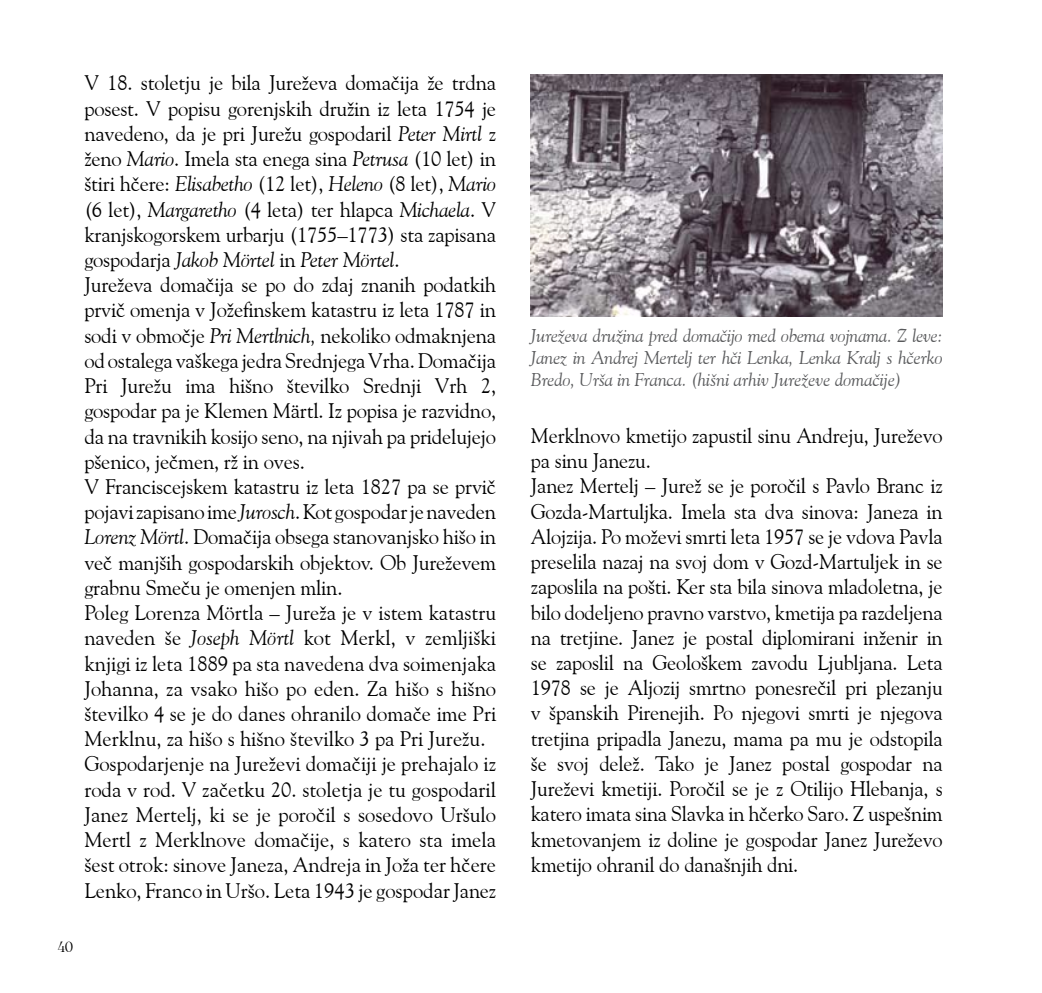
<style>
.page{position:relative;width:1042px;height:993px;background:#fff}
.page>*{position:absolute;margin:0;border:0;box-sizing:border-box;transform-origin:0 0}
.t1{font:21px/25.2px "Goudy Old Style BT";letter-spacing:-.01em;color:#000}
.t2{font:italic 18.38px/22.1px "Goudy Old Style BT";color:#58595b;text-align:justify}
.t3{font:17.5px "Fogtwo No 5";color:#000}
.s1{font-style:italic}
</style>
<div class="page">
<img style="left:531px;top:74px;width:412px;height:242px">
<p class="t1" style="left:84px;top:70px;width:413px">V 18. stoletju je bila Jureževa domačija že trdna posest. V popisu gorenjskih družin iz leta 1754 je navedeno, da je pri Jurežu gospodaril <span class="s1">Peter Mirtl</span> z ženo <span class="s1">Mario</span>. Imela sta enega sina <span class="s1">Petrusa</span> (10 let) in štiri hčere: <span class="s1">Elisabetho</span> (12 let), <span class="s1">Heleno</span> (8 let), <span class="s1">Mario </span>(6 let), <span class="s1">Margaretho</span> (4 leta) ter hlapca <span class="s1">Michaela</span>. V kranjskogorskem urbarju (1755–1773) sta zapisana gospodarja <span class="s1">Jakob Mörtel</span> in <span class="s1">Peter Mörtel</span>.<br>Jureževa domačija se po do zdaj znanih podatkih prvič omenja v Jožefinskem katastru iz leta 1787 in sodi v območje <span class="s1">Pri Mertlnich,</span> nekoliko odmaknjena od ostalega vaškega jedra Srednjega Vrha.Domačija Pri Jurežu ima hišno številko Srednji Vrh 2, gospodar pa je Klemen Märtl. Iz popisa je razvidno, da na travnikih kosijo seno, na njivah pa pridelujejo pšenico, ječmen, rž in oves.<br>V Franciscejskem katastru iz leta 1827 pa se prvič pojavi zapisano ime <span class="s1">Jurosch</span>. Kot gospodar je naveden <span class="s1">Lorenz Mörtl</span>. Domačija obsega stanovanjsko hišo in več manjših gospodarskih objektov. Ob Jureževem grabnu Smeču je omenjen mlin.<br>Poleg Lorenza Mörtla – Jureža je v istem katastru naveden še <span class="s1">Joseph Mörtl</span> kot Merkl, v zemljiški knjigi iz leta 1889 pa sta navedena dva soimenjaka Johanna, za vsako hišo po eden. Za hišo s hišno številko 4 se je do danes ohranilo domače ime Pri Merklnu, za hišo s hišno številko 3 pa Pri Jurežu.<br>Gospodarjenje na Jureževi domačiji je prehajalo iz roda v rod. V začetku 20. stoletja je tu gospodaril Janez Mertelj, ki se je poročil s sosedovo Uršulo Mertl z Merklnove domačije, s katero sta imela šest otrok: sinove Janeza, Andreja in Joža ter hčere Lenko, Franco in Uršo. Leta 1943 je gospodar Janez</p>
<p class="t3" style="left:58px;top:938px;width:17px">40</p>
<p class="t2" style="left:531px;top:324px;width:413px">Jureževa družina pred domačijo med obema vojnama. Z leve:<br>Janez in Andrej Mertelj ter hči Lenka, Lenka Kralj s hčerko Bredo, Urša in Franca. (hišni arhiv Jureževe domačije)</p>
<p class="t1" style="left:531px;top:422px;width:413px">Merklnovo kmetijo zapustil sinu Andreju, Jureževo pa sinu Janezu.<br>Janez Mertelj – Jurež se je poročil s Pavlo Branc iz Gozda-Martuljka. Imela sta dva sinova: Janeza in Alojzija. Po moževi smrti leta 1957 se je vdova Pavla preselila nazaj na svoj dom v Gozd-Martuljek in se zaposlila na pošti. Ker sta bila sinova mladoletna, je bilo dodeljeno pravno varstvo, kmetija pa razdeljena na tretjine. Janez je postal diplomirani inženir in se zaposlil na Geološkem zavodu Ljubljana. Leta 1978 se je Aljozij smrtno ponesrečil pri plezanju v španskih Pirenejih. Po njegovi smrti je njegova tretjina pripadla Janezu, mama pa mu je odstopila še svoj delež. Tako je Janez postal gospodar na Jureževi kmetiji. Poročil se je z Otilijo Hlebanja, s katero imata sina Slavka in hčerko Saro. Z uspešnim kmetovanjem iz doline je gospodar Janez Jureževo kmetijo ohranil do današnjih dni.</p>
</div>
